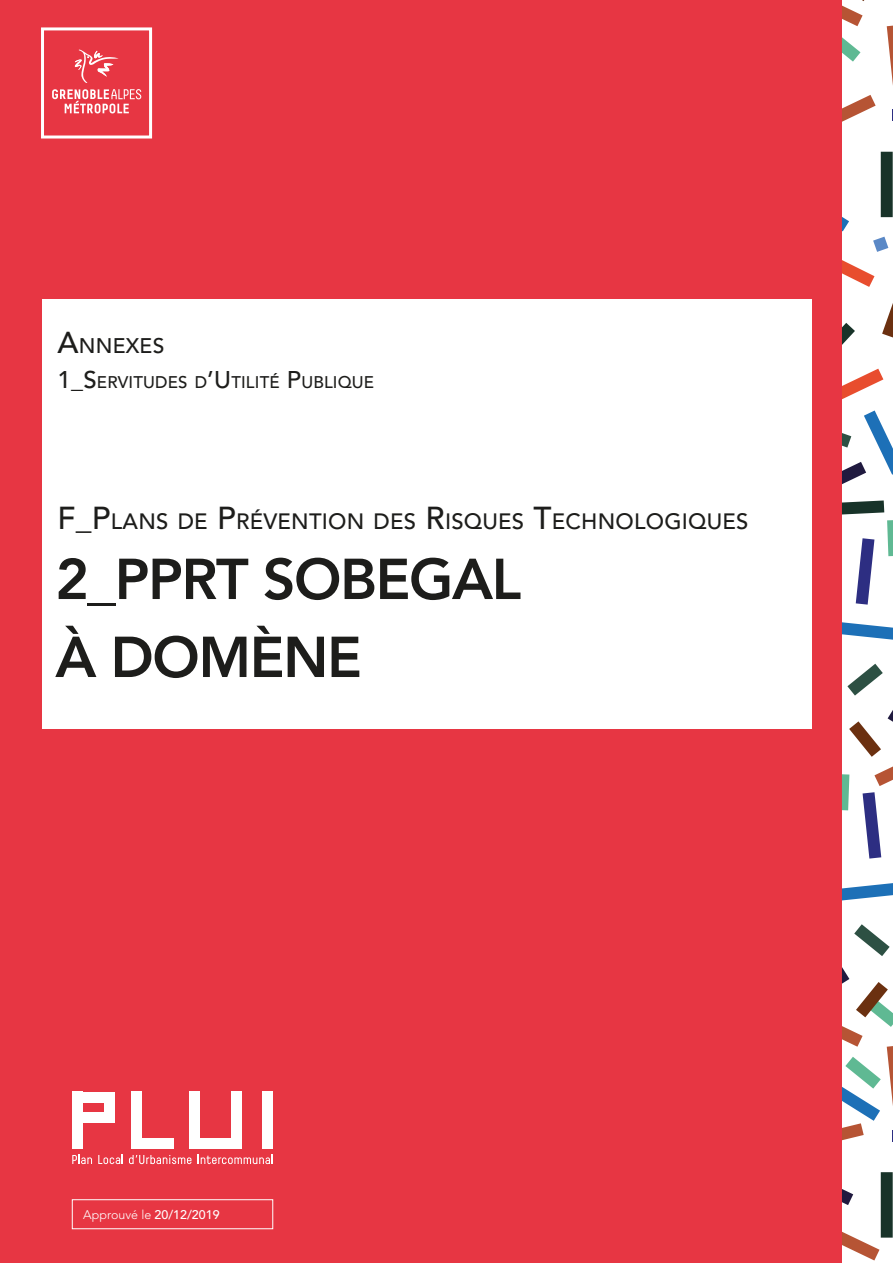
<style>
.page{position:relative;width:893px;height:1263px;background:#fff}
.page>*{position:absolute;margin:0;border:0;box-sizing:border-box;transform-origin:0 0}
.t1{font:800 57px/78px "Avenir LT Std";letter-spacing:-.025em;color:#1d1d1b}
.t2{font:500 22.05px "Avenir LT Std";letter-spacing:.01em;color:#1d1d1b}
.t3{font:500 21px "Avenir LT Std";letter-spacing:.01em;color:#1d1d1b}
.t4{font:500 16.8px "Avenir LT Std";letter-spacing:.01em;color:#1d1d1b}
.t5{font:300 12.45px "Avenir LT Std";color:#fff}
.s1{font-size:30px}
.s2{font-size:24px}
.s3{font-size:31.5px}
.s4{font-weight:500}
</style>
<div class="page">
<div style="left:0;top:0;width:842px;height:1263px;background:#e73643"></div>
<div style="left:43px;top:300px;width:769px;height:429px;background:#fff"></div>
<svg style="left:842px;top:0;width:22px;height:26px"></svg>
<svg style="left:842px;top:369px;width:41px;height:30px"></svg>
<svg style="left:882px;top:303px;width:11px;height:34px"></svg>
<div style="left:881px;top:152px;width:12px;height:65px;background:#183329"></div>
<svg style="left:892px;top:109px;width:1px;height:12px"></svg>
<svg style="left:873px;top:237px;width:15px;height:15px"></svg>
<svg style="left:887px;top:26px;width:6px;height:59px"></svg>
<svg style="left:842px;top:37px;width:18px;height:25px"></svg>
<svg style="left:842px;top:95px;width:34px;height:27px"></svg>
<svg style="left:842px;top:323px;width:13px;height:22px"></svg>
<svg style="left:842px;top:260px;width:32px;height:27px"></svg>
<svg style="left:842px;top:217px;width:7px;height:14px"></svg>
<div style="left:881px;top:1172px;width:12px;height:65px;background:#183329"></div>
<svg style="left:874px;top:766px;width:19px;height:20px"></svg>
<svg style="left:842px;top:410px;width:51px;height:74px"></svg>
<svg style="left:842px;top:500px;width:42px;height:14px"></svg>
<svg style="left:888px;top:710px;width:5px;height:12px"></svg>
<svg style="left:887px;top:520px;width:6px;height:36px"></svg>
<svg style="left:856px;top:538px;width:18px;height:67px"></svg>
<svg style="left:847px;top:664px;width:36px;height:31px"></svg>
<svg style="left:849px;top:721px;width:32px;height:36px"></svg>
<svg style="left:842px;top:622px;width:51px;height:18px"></svg>
<svg style="left:842px;top:774px;width:7px;height:36px"></svg>
<svg style="left:863px;top:792px;width:18px;height:66px"></svg>
<svg style="left:854px;top:924px;width:36px;height:32px"></svg>
<svg style="left:842px;top:883px;width:51px;height:17px"></svg>
<svg style="left:842px;top:1232px;width:37px;height:28px"></svg>
<svg style="left:842px;top:1189px;width:11px;height:16px"></svg>
<svg style="left:842px;top:967px;width:51px;height:175px"></svg>
<div style="left:41px;top:27px;width:111px;height:111px;border:3px solid #fff"></div>
<svg style="left:75px;top:49px;width:44px;height:34px"></svg>
<svg style="left:52px;top:89px;width:89px;height:24px"></svg>
<div style="left:72px;top:1092px;width:11px;height:57px;background:#fff"></div>
<div style="left:104px;top:1102px;width:11px;height:11px;background:#fff"></div>
<div style="left:83px;top:1092px;width:32px;height:10px;background:#fff"></div>
<div style="left:83px;top:1113px;width:32px;height:10px;background:#fff"></div>
<div style="left:189px;top:1092px;width:10px;height:57px;background:#fff"></div>
<div style="left:231px;top:1092px;width:11px;height:57px;background:#fff"></div>
<div style="left:199px;top:1138px;width:32px;height:11px;background:#fff"></div>
<div style="left:131px;top:1092px;width:11px;height:57px;background:#fff"></div>
<div style="left:262px;top:1092px;width:11px;height:57px;background:#fff"></div>
<div style="left:142px;top:1138px;width:32px;height:11px;background:#fff"></div>
<svg style="left:72px;top:1155px;width:20px;height:9px"></svg>
<svg style="left:98px;top:1155px;width:25px;height:9px"></svg>
<svg style="left:129px;top:1155px;width:62px;height:9px"></svg>
<svg style="left:198px;top:1155px;width:75px;height:9px"></svg>
<div style="left:72px;top:1199px;width:201px;height:30px;border:1px solid #fff"></div>
<hr style="left:46px;top:275px;width:163px;height:1px;background:#1d1d1b">
<p class="t3" style="left:58px;top:333px;width:108px"><span class="s1">A</span>NNEXES</p>
<p class="t4" style="left:58px;top:372px;width:318px"><span class="s2">1_S</span>ERVITUDES D<span class="s2">’U</span>TILITÉ <span class="s2">P</span>UBLIQUE</p>
<p class="t2" style="left:58px;top:509px;width:692px"><span class="s3">F_P</span>LANS DE <span class="s3">P</span>RÉVENTION DES <span class="s3">R</span>ISQUES <span class="s3">T</span>ECHNOLOGIQUES</p>
<h1 class="t1" style="left:55px;top:540px;width:467px">2_PPRT SOBEGAL<br>À DOMÈNE</h1>
<p class="t5" style="left:83px;top:1207px;width:138px">Approuvé le <span class="s4">20/12/2019</span></p>
</div>
